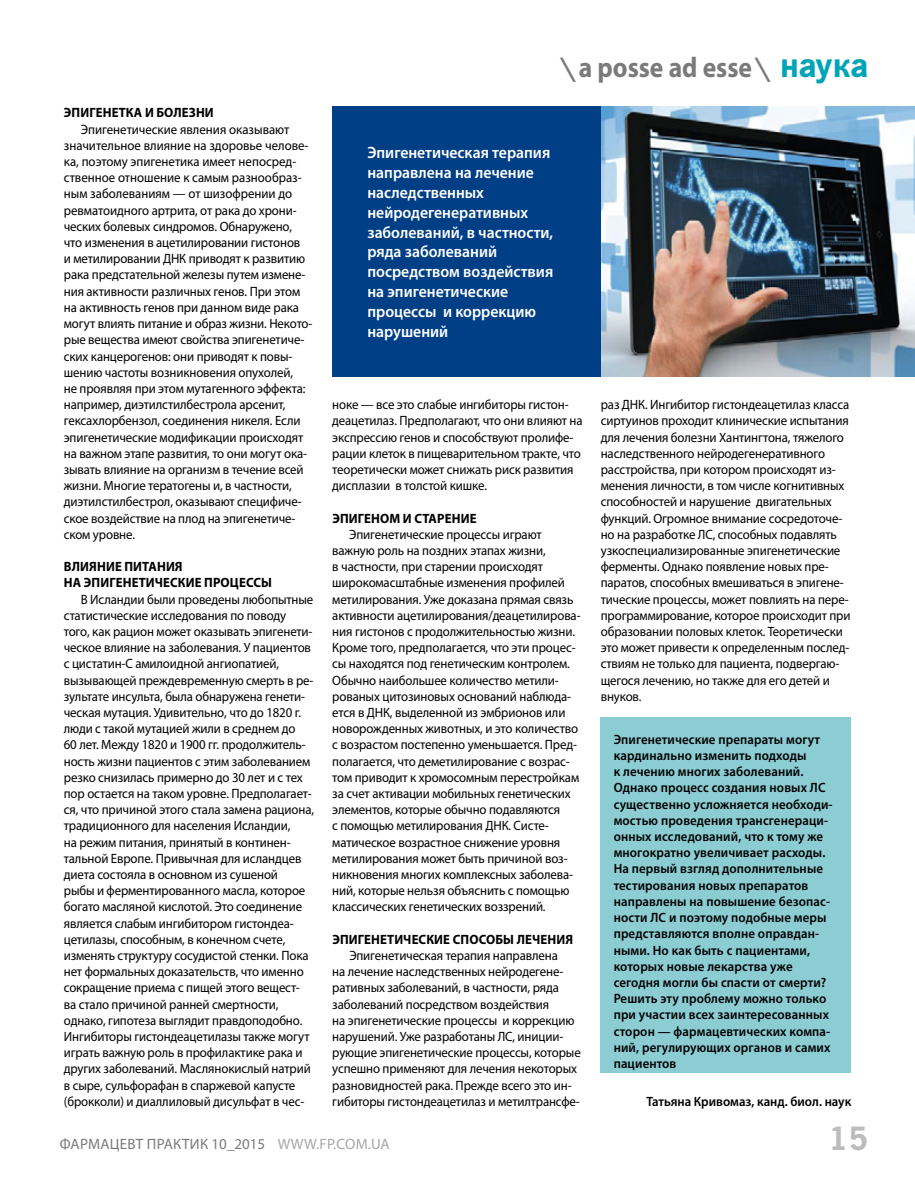
<style>
.page{position:relative;width:915px;height:1178px;background:#fff}
.page>*{position:absolute;margin:0;border:0;box-sizing:border-box;transform-origin:0 0}
.t1{font:700 34.5px "News Paper C";color:#bbbcbd}
.t2{font:700 28.5px "Myriad Pro";color:#7a7a7a;scale:.9 1}
.t3{font:600 16.5px/19.8px "Myriad Pro";color:#fff;scale:.95 1}
.t4{font:15px "Myriad Pro";letter-spacing:.02em;color:#7a7a7a}
.t5{font:13.5px/16.2px "Myriad Pro";letter-spacing:-.01em;color:#000;scale:.95 1}
.t6{font:600 13.5px/16.2px "Myriad Pro";letter-spacing:.01em;color:#000;scale:.95 1}
.t7{font:700 13.5px/16.2px "Myriad Pro";letter-spacing:.01em;color:#000;scale:.95 1}
.s1{font-family:"News Paper C"}
.s2{font-family:"News Paper C";font-size:36px;color:#00a4b5}
.s3{color:#a6a7a7}
</style>
<div class="page">
<img style="left:600px;top:106px;width:314px;height:270px">
<div style="left:332px;top:106px;width:268px;height:271px;background:#003f85"></div>
<div style="left:600px;top:717px;width:250px;height:356px;background:#8bcdd3"></div>
<p class="t7" style="left:64px;top:104px;width:159px">Эп игенетка и болезни</p>
<p class="t5" style="left:64px;top:121px;width:263px;text-indent:17px">ЭПИГЕНЕТИЧЕСКИЕ ЯВЛЕНИЯ ОКАЗЫВАЮТ ЗНАЧИТЕЛЬНОЕ ВЛИЯНИЕ НА ЗДОРОВЬЕ ЧЕЛОВЕ-КА, ПОЭТОМУ ЭПИГЕНЕТИКА ИМЕЕТ НЕПОСРЕД-СТВЕННОЕ ОТНОШЕНИЕ К САМЫМ РАЗНООБРАЗ-НЫМ ЗАБОЛЕВАНИЯМ — ОТ ШИЗОФРЕНИИ ДО РЕВМАТОИДНОГО АРТРИТА, ОТ РАКА ДО ХРОНИ-ЧЕСКИХ БОЛЕВЫХ СИНДРОМОВ. ОБНАРУЖЕНО, ЧТО ИЗМЕНЕНИЯ В АЦЕТИЛИРОВАНИИ ГИСТОНОВ<br>И МЕТИЛИРОВАНИИ ДНК ПРИВОДЯТ К РАЗВИТИЮ РАКА ПРЕДСТАТЕЛЬНОЙ ЖЕЛЕЗЫ ПУТЕМ ИЗМЕНЕ-НИЯ АКТИВНОСТИ РАЗЛИЧНЫХ ГЕНОВ. ПРИ ЭТОМ НА АКТИВНОСТЬ ГЕНОВ ПРИ ДАННОМ ВИДЕ РАКА МОГУТ ВЛИЯТЬ ПИТАНИЕ И ОБРАЗ ЖИЗНИ. НЕКОТО-РЫЕ ВЕЩЕСТВА ИМЕЮТ СВОЙСТВА ЭПИГЕНЕТИЧЕ-СКИХ КАНЦЕРОГЕНОВ: ОНИ ПРИВОДЯТ К ПОВЫ-ШЕНИЮ ЧАСТОТЫ ВОЗНИКНОВЕНИЯ ОПУХОЛЕЙ,<br>НЕ ПРОЯВЛЯЯ ПРИ ЭТОМ МУТАГЕННОГО ЭФФЕКТА:<br>НАПРИМЕР, ДИЭТИЛСТИЛБЕСТРОЛА АРСЕНИТ, ГЕКСАХЛОРБЕНЗОЛ, СОЕДИНЕНИЯ НИКЕЛЯ. ЕСЛИ ЭПИГЕНЕТИЧЕСКИЕ МОДИФИКАЦИИ ПРОИСХОДЯТ НА ВАЖНОМ ЭТАПЕ РАЗВИТИЯ, ТО ОНИ МОГУТ ОКА-ЗЫВАТЬ ВЛИЯНИЕ НА ОРГАНИЗМ В ТЕЧЕНИЕ ВСЕЙ ЖИЗНИ. МНОГИЕ ТЕРАТОГЕНЫ И, В ЧАСТНОСТИ, ДИЭТИЛСТИЛБЕСТРОЛ, ОКАЗЫВАЮТ СПЕЦИФИЧЕ-СКОЕ ВОЗДЕЙСТВИЕ НА ПЛОД НА ЭПИГЕНЕТИЧЕ-СКОМ УРОВНЕ.</p>
<p class="t7" style="left:64px;top:558px;width:220px">Влияние питания<br>на эпигенетические процессы</p>
<p class="t5" style="left:64px;top:591px;width:265px;text-indent:17px">В ИСЛАНДИИ БЫЛИ ПРОВЕДЕНЫ ЛЮБОПЫТНЫЕ СТАТИСТИЧЕСКИЕ ИССЛЕДОВАНИЯ ПО ПОВОДУ ТОГО, КАК РАЦИОН МОЖЕТ ОКАЗЫВАТЬ ЭПИГЕНЕТИ-ЧЕСКОЕ ВЛИЯНИЕ НА ЗАБОЛЕВАНИЯ. У ПАЦИЕНТОВ С ЦИСТАТИН-С АМИЛОИДНОЙ АНГИОПАТИЕЙ, ВЫЗЫВАЮЩЕЙ ПРЕЖДЕВРЕМЕННУЮ СМЕРТЬ В РЕ-ЗУЛЬТАТЕ ИНСУЛЬТА, БЫЛА ОБНАРУЖЕНА ГЕНЕТИ-ЧЕСКАЯ МУТАЦИЯ. УДИВИТЕЛЬНО, ЧТО ДО 1820 Г.<br>ЛЮДИ С ТАКОЙ МУТАЦИЕЙ ЖИЛИ В СРЕДНЕМ ДО<br>60 ЛЕТ. МЕЖДУ 1820 И 1900 ГГ. ПРОДОЛЖИТЕЛЬ-НОСТЬ ЖИЗНИ ПАЦИЕНТОВ С ЭТИМ ЗАБОЛЕВАНИЕМ РЕЗКО СНИЗИЛАСЬ ПРИМЕРНО ДО 30 ЛЕТ И С ТЕХ ПОР ОСТАЕТСЯ НА ТАКОМ УРОВНЕ. ПРЕДПОЛАГАЕТ-СЯ, ЧТО ПРИЧИНОЙ ЭТОГО СТАЛА ЗАМЕНА РАЦИОНА, ТРАДИЦИОННОГО ДЛЯ НАСЕЛЕНИЯ ИСЛАНДИИ,<br>НА РЕЖИМ ПИТАНИЯ, ПРИНЯТЫЙ В КОНТИНЕН-ТАЛЬНОЙ ЕВРОПЕ. ПРИВЫЧНАЯ ДЛЯ ИСЛАНДЦЕВ ДИЕТА СОСТОЯЛА В ОСНОВНОМ ИЗ СУШЕНОЙ<br>РЫБЫ И ФЕРМЕНТИРОВАННОГО МАСЛА, КОТОРОЕ БОГАТО МАСЛЯНОЙ КИСЛОТОЙ. ЭТО СОЕДИНЕНИЕ ЯВЛЯЕТСЯ СЛАБЫМ ИНГИБИТОРОМ ГИСТОНДЕА-ЦЕТИЛАЗЫ, СПОСОБНЫМ, В КОНЕЧНОМ СЧЕТЕ, ИЗМЕНЯТЬ СТРУКТУРУ СОСУДИСТОЙ СТЕНКИ. ПОКА НЕТ ФОРМАЛЬНЫХ ДОКАЗАТЕЛЬСТВ, ЧТО ИМЕННО СОКРАЩЕНИЕ ПРИЕМА С ПИЩЕЙ ЭТОГО ВЕЩЕСТ-ВА СТАЛО ПРИЧИНОЙ РАННЕЙ СМЕРТНОСТИ, ОДНАКО, ГИПОТЕЗА ВЫГЛЯДИТ ПРАВДОПОДОБНО.<br>ИНГИБИТОРЫ ГИСТОНДЕАЦЕТИЛАЗЫ ТАКЖЕ МОГУТ ИГРАТЬ ВАЖНУЮ РОЛЬ В ПРОФИЛАКТИКЕ РАКА И ДРУГИХ ЗАБОЛЕВАНИЙ. МАСЛЯНОКИСЛЫЙ НАТРИЙ В СЫРЕ, СУЛЬФОРАФАН В СПАРЖЕВОЙ КАПУСТЕ (БРОККОЛИ) И ДИАЛЛИЛОВЫЙ ДИСУЛЬФАТ В ЧЕС-</p>
<h2 class="t2" style="left:562px;top:48px;width:340px"><span class="s1">\</span> a posse ad esse <span class="s1">\</span> <span class="s2">наука</span></h2>
<p class="t3" style="left:367px;top:143px;width:197px">Эпигенетическая терапия направлена на лечение наследственных нейродегенеративных заболеваний, в частности, ряда заболеваний посредством воздействия на эпигенетические процессы и коррекцию нарушений</p>
<p class="t5" style="left:332px;top:396px;width:265px">НОКЕ — ВСЕ ЭТО СЛАБЫЕ ИНГИБИТОРЫ ГИСТОН-ДЕАЦЕТИЛАЗ. ПРЕДПОЛАГАЮТ, ЧТО ОНИ ВЛИЯЮТ НА ЭКСПРЕССИЮ ГЕНОВ И СПОСОБСТВУЮТ ПРОЛИФЕ-РАЦИИ КЛЕТОК В ПИЩЕВАРИТЕЛЬНОМ ТРАКТЕ, ЧТО ТЕОРЕТИЧЕСКИ МОЖЕТ СНИЖАТЬ РИСК РАЗВИТИЯ ДИСПЛАЗИИ В ТОЛСТОЙ КИШКЕ.</p>
<p class="t7" style="left:332px;top:509px;width:153px">Эп игеном и старение</p>
<p class="t5" style="left:332px;top:526px;width:263px;text-indent:17px">ЭПИГЕНЕТИЧЕСКИЕ ПРОЦЕССЫ ИГРАЮТ ВАЖНУЮ РОЛЬ НА ПОЗДНИХ ЭТАПАХ ЖИЗНИ,<br>В ЧАСТНОСТИ, ПРИ СТАРЕНИИ ПРОИСХОДЯТ ШИРОКОМАСШТАБНЫЕ ИЗМЕНЕНИЯ ПРОФИЛЕЙ МЕТИЛИРОВАНИЯ. УЖЕ ДОКАЗАНА ПРЯМАЯ СВЯЗЬ АКТИВНОСТИ АЦЕТИЛИРОВАНИЯ/ДЕАЦЕТИЛИРОВА-НИЯ ГИСТОНОВ С ПРОДОЛЖИТЕЛЬНОСТЬЮ ЖИЗНИ.<br>КРОМЕ ТОГО, ПРЕДПОЛАГАЕТСЯ, ЧТО ЭТИ ПРОЦЕС-СЫ НАХОДЯТСЯ ПОД ГЕНЕТИЧЕСКИМ КОНТРОЛЕМ.<br>ОБЫЧНО НАИБОЛЬШЕЕ КОЛИЧЕСТВО МЕТИЛИ-РОВАНЫХ ЦИТОЗИНОВЫХ ОСНОВАНИЙ НАБЛЮДА-ЕТСЯ В ДНК, ВЫДЕЛЕННОЙ ИЗ ЭМБРИОНОВ ИЛИ НОВОРОЖДЕННЫХ ЖИВОТНЫХ, И ЭТО КОЛИЧЕСТВО С ВОЗРАСТОМ ПОСТЕПЕННО УМЕНЬШАЕТСЯ. ПРЕД-ПОЛАГАЕТСЯ, ЧТО ДЕМЕТИЛИРОВАНИЕ С ВОЗРАС-ТОМ ПРИВОДИТ К ХРОМОСОМНЫМ ПЕРЕСТРОЙКАМ ЗА СЧЕТ АКТИВАЦИИ МОБИЛЬНЫХ ГЕНЕТИЧЕСКИХ ЭЛЕМЕНТОВ, КОТОРЫЕ ОБЫЧНО ПОДАВЛЯЮТСЯ<br>С ПОМОЩЬЮ МЕТИЛИРОВАНИЯ ДНК. СИСТЕ-МАТИЧЕСКОЕ ВОЗРАСТНОЕ СНИЖЕНИЕ УРОВНЯ МЕТИЛИРОВАНИЯ МОЖЕТ БЫТЬ ПРИЧИНОЙ ВОЗ-НИКНОВЕНИЯ МНОГИХ КОМПЛЕКСНЫХ ЗАБОЛЕВА-НИЙ, КОТОРЫЕ НЕЛЬЗЯ ОБЪЯСНИТЬ С ПОМОЩЬЮ КЛАССИЧЕСКИХ ГЕНЕТИЧЕСКИХ ВОЗЗРЕНИЙ.</p>
<p class="t7" style="left:332px;top:931px;width:255px">Эп игенетические способы лечения</p>
<p class="t5" style="left:332px;top:947px;width:263px;text-indent:17px">ЭПИГЕНЕТИЧЕСКАЯ ТЕРАПИЯ НАПРАВЛЕНА<br>НА ЛЕЧЕНИЕ НАСЛЕДСТВЕННЫХ НЕЙРОДЕГЕНЕ-РАТИВНЫХ ЗАБОЛЕВАНИЙ, В ЧАСТНОСТИ, РЯДА ЗАБОЛЕВАНИЙ ПОСРЕДСТВОМ ВОЗДЕЙСТВИЯ<br>НА ЭПИГЕНЕТИЧЕСКИЕ ПРОЦЕССЫ И КОРРЕКЦИЮ НАРУШЕНИЙ. УЖЕ РАЗРАБОТАНЫ ЛС, ИНИЦИИ-РУЮЩИЕ ЭПИГЕНЕТИЧЕСКИЕ ПРОЦЕССЫ, КОТОРЫЕ УСПЕШНО ПРИМЕНЯЮТ ДЛЯ ЛЕЧЕНИЯ НЕКОТОРЫХ РАЗНОВИДНОСТЕЙ РАКА. ПРЕЖДЕ ВСЕГО ЭТО ИН-ГИБИТОРЫ ГИСТОНДЕАЦЕТИЛАЗ И МЕТИЛТРАНСФЕ-</p>
<p class="t5" style="left:600px;top:396px;width:264px">РАЗ ДНК. ИНГИБИТОР ГИСТОНДЕАЦЕТИЛАЗ КЛАССА СИРТУИНОВ ПРОХОДИТ КЛИНИЧЕСКИЕ ИСПЫТАНИЯ ДЛЯ ЛЕЧЕНИЯ БОЛЕЗНИ ХАНТИНГТОНА, ТЯЖЕЛОГО НАСЛЕДСТВЕННОГО НЕЙРОДЕГЕНЕРАТИВНОГО РАССТРОЙСТВА, ПРИ КОТОРОМ ПРОИСХОДЯТ ИЗ-МЕНЕНИЯ ЛИЧНОСТИ, В ТОМ ЧИСЛЕ КОГНИТИВНЫХ СПОСОБНОСТЕЙ И НАРУШЕНИЕ ДВИГАТЕЛЬНЫХ ФУНКЦИЙ. ОГРОМНОЕ ВНИМАНИЕ СОСРЕДОТОЧЕ-НО НА РАЗРАБОТКЕ ЛС, СПОСОБНЫХ ПОДАВЛЯТЬ УЗКОСПЕЦИАЛИЗИРОВАННЫЕ ЭПИГЕНЕТИЧЕСКИЕ ФЕРМЕНТЫ. ОДНАКО ПОЯВЛЕНИЕ НОВЫХ ПРЕ-ПАРАТОВ, СПОСОБНЫХ ВМЕШИВАТЬСЯ В ЭПИГЕНЕ-ТИЧЕСКИЕ ПРОЦЕССЫ, МОЖЕТ ПОВЛИЯТЬ НА ПЕРЕ-ПРОГРАММИРОВАНИЕ, КОТОРОЕ ПРОИСХОДИТ ПРИ ОБРАЗОВАНИИ ПОЛОВЫХ КЛЕТОК. ТЕОРЕТИЧЕСКИ ЭТО МОЖЕТ ПРИВЕСТИ К ОПРЕДЕЛЕННЫМ ПОСЛЕД-СТВИЯМ НЕ ТОЛЬКО ДЛЯ ПАЦИЕНТА, ПОДВЕРГАЮ-ЩЕГОСЯ ЛЕЧЕНИЮ, НО ТАКЖЕ ДЛЯ ЕГО ДЕТЕЙ И ВНУКОВ.</p>
<p class="t6" style="left:613px;top:731px;width:232px">Эпигенетические препараты могут кардинально изменить подходы<br>к лечению многих заболеваний.<br>Однако процесс создания новых ЛС существенно усложняется необходи&shy;мостью проведения трансгенераци&shy;онных исследований, что к тому же многократно увеличивает расходы.<br>На первый взгляд дополнительные тестирования новых препаратов направлены на повышение безопас&shy;ности ЛС и поэтому подобные меры представляются вполне оправдан&shy;ными. Но как быть с пациентами, которых новые лекарства уже сегодня могли бы спасти от смерти?<br>Решить эту проблему можно только при участии всех заинтересованных сторон — фармацевтических компа&shy;ний, регулирующих органов и самих пациентов</p>
<p class="t6" style="left:646px;top:1093px;width:217px">Татьяна Кривомаз, канд. биол. наук</p>
<p class="t4" style="left:60px;top:1135px;width:331px">ФАРМАЦЕВТ ПРАКТИК 10_2015 <span class="s3">WWW.FP.COM.UA</span></p>
<h1 class="t1" style="left:827px;top:1120px;width:42px">15</h1>
</div>
